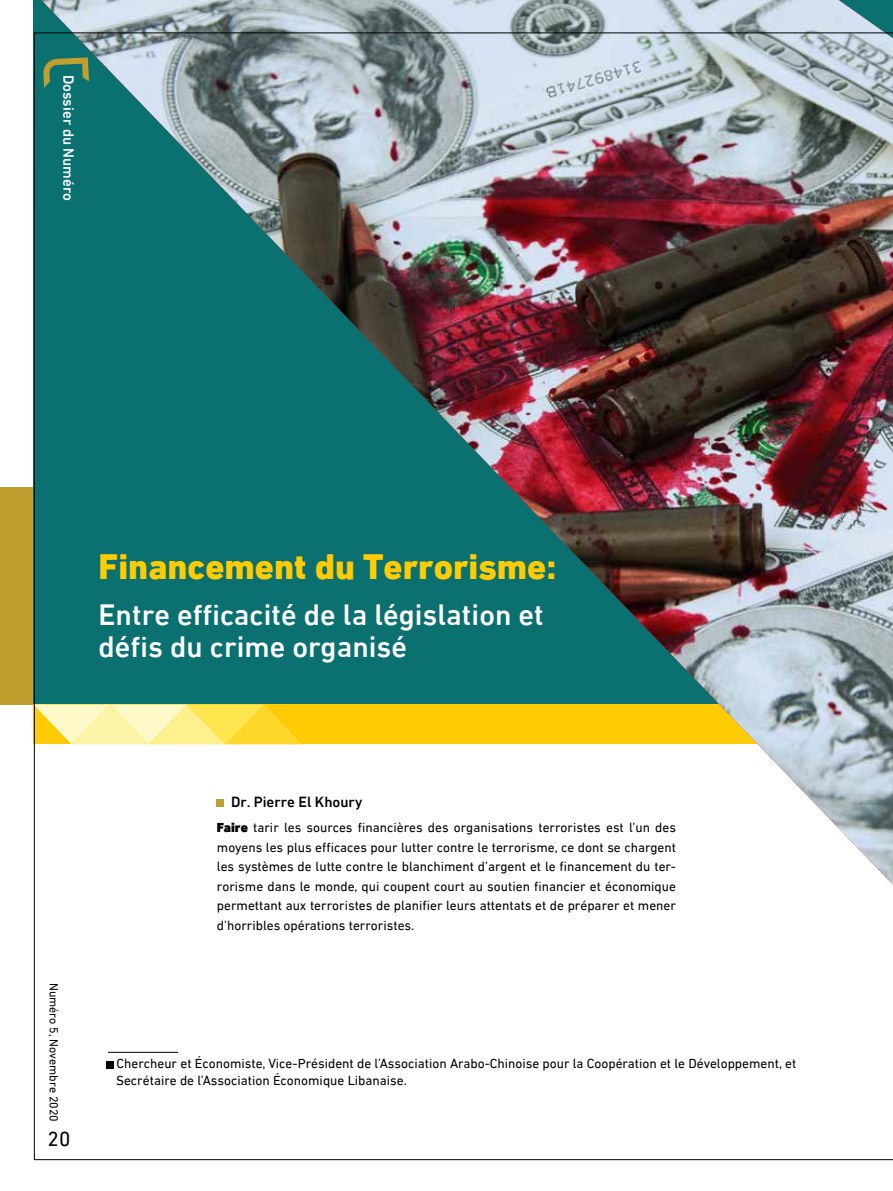
<style>
.page{position:relative;width:893px;height:1191px;background:#fff}
.page>*{position:absolute;margin:0;border:0;box-sizing:border-box;transform-origin:0 0}
.t1{font:800 36px "DIN Next LTW23";color:#ffcb05}
.t2{font:500 30px/31.5px "DIN Next LTW23";color:#fff}
.t3{font:21px "DIN Next LTW23";color:#000}
.t4{font:500 15px "DIN Next LTW23";color:#000}
.t5{font:500 15px "DIN Next LTW23";color:#fff}
.t6{font:13.5px/19.5px "DIN Next LTW23";color:#000;text-align:justify}
.t7{font:12px "DIN Next LT Arabic";color:#000}
.s1{font-weight:900}
</style>
<div class="page">
<div style="left:0;top:486px;width:34px;height:218px;background:#c09f2e"></div>
<img style="left:41px;top:0;width:852px;height:33px">
<img style="left:34px;top:33px;width:859px;height:1127px">
<svg style="left:43px;top:57px;width:46px;height:31px"></svg>
<p class="t5" style="left:77px;top:75px;width:128px;rotate:90deg">Dossier du Numéro</p>
<h1 class="t1" style="left:99px;top:545px;width:459px">Financement du Terrorisme:</h1>
<h2 class="t2" style="left:99px;top:599px;width:447px">Entre efficacité de la législation et défis du crime organisé</h2>
<p class="t7" style="left:61px;top:982px;width:140px;rotate:90deg">Numéro 5, Novembre 2020</p>
<h3 class="t3" style="left:48px;top:1126px;width:24px">20</h3>
<p class="t4" style="left:231px;top:793px;width:133px">Dr. Pierre El Khoury</p>
<p class="t6" style="left:217px;top:818px;width:461px"><span class="s1">Faire</span> tarir les sources financières des organisations terroristes est l’un des moyens les plus efficaces pour lutter contre le terrorisme, ce dont se chargent les systèmes de lutte contre le blanchiment d’argent et le financement du ter&shy;rorisme dans le monde, qui coupent court au soutien financier et économique permettant aux terroristes de planifier leurs attentats et de préparer et mener d’horribles opérations terroristes.</p>
<p class="t6" style="left:116px;top:1055px;width:682px;line-height:16.5px">Chercheur et Économiste, Vice-Président de l’Association Arabo-Chinoise pour la Coopération et le Développement, et<br>Secrétaire de l’Association Économique Libanaise.</p>
</div>
